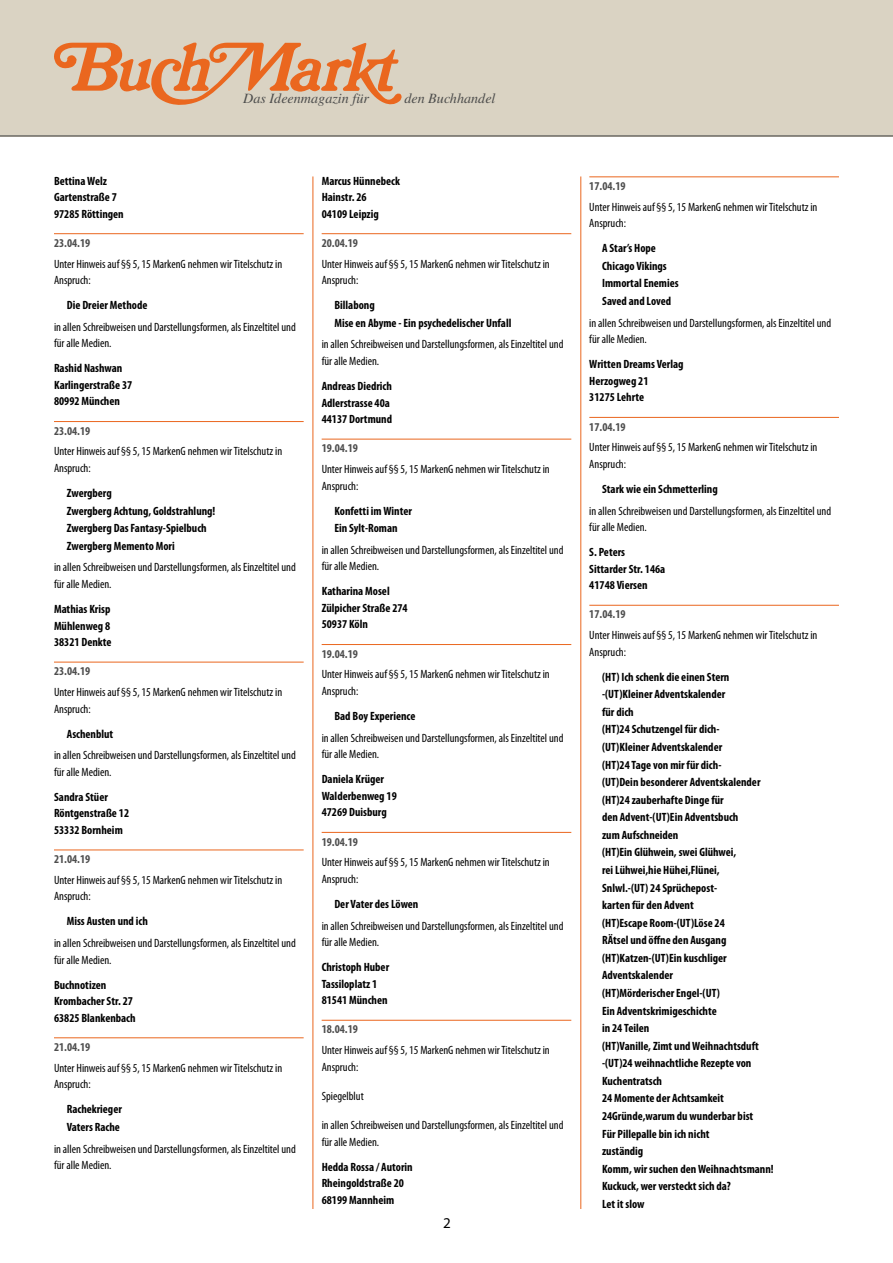
<style>
.page{position:relative;width:893px;height:1263px;background:#fff}
.page>*{position:absolute;margin:0;border:0;box-sizing:border-box;transform-origin:0 0}
.t1{font:15px "Myriad Pro";color:#000}
.t2{font:italic 14.1px "Times";color:#4d4d4c}
.t3{font:condensed 12px/16.5px "Myriad Pro";color:#000}
.t4{font:700 condensed 12px/17.5px "Myriad Pro";color:#000}
.t5{font:700 condensed 12px "Myriad Pro";color:#4d4d4d}
</style>
<div class="page">
<div style="left:0;top:0;width:893px;height:136px;background:#dad3c3"></div>
<hr style="left:313px;top:176px;width:1px;height:1033px;background:#ea661e">
<hr style="left:580px;top:176px;width:1px;height:1033px;background:#ea661e">
<hr style="left:0;top:135px;width:893px;height:2px;background:#4d4d4d">
<svg style="left:54px;top:42px;width:348px;height:63px"></svg>
<hr style="left:54px;top:233px;width:250px;height:1px;background:#ea661e">
<hr style="left:54px;top:421px;width:250px;height:1px;background:#ea661e">
<hr style="left:54px;top:662px;width:250px;height:1px;background:#ea661e">
<hr style="left:54px;top:849px;width:250px;height:1px;background:#ea661e">
<hr style="left:54px;top:1037px;width:250px;height:1px;background:#ea661e">
<hr style="left:322px;top:233px;width:249px;height:1px;background:#ea661e">
<hr style="left:322px;top:439px;width:249px;height:1px;background:#ea661e">
<hr style="left:322px;top:644px;width:249px;height:1px;background:#ea661e">
<hr style="left:322px;top:832px;width:249px;height:1px;background:#ea661e">
<hr style="left:322px;top:1020px;width:249px;height:1px;background:#ea661e">
<hr style="left:589px;top:176px;width:250px;height:1px;background:#ea661e">
<hr style="left:589px;top:417px;width:250px;height:1px;background:#ea661e">
<hr style="left:589px;top:605px;width:250px;height:1px;background:#ea661e">
<p class="t2" style="left:243px;top:90px;width:127px">Das Ideenmagazin für</p>
<p class="t2" style="left:404px;top:90px;width:93px">den Buchhandel</p>
<p class="t4" style="left:54px;top:172px;width:71px;line-height:16.5px">Bettina Welz<br>Gartenstraße 7<br>97285 Röttingen</p>
<p class="t5" style="left:54px;top:235px;width:38px">23.04.19</p>
<p class="t3" style="left:54px;top:255px;width:230px">Unter Hinweis auf §§ 5, 15 MarkenG nehmen wir Titelschutz in<br>Anspruch:</p>
<p class="t4" style="left:67px;top:296px;width:82px">Die Dreier Methode</p>
<p class="t3" style="left:54px;top:319px;width:243px">in allen Schreibweisen und Darstellungsformen, als Einzeltitel und für alle Medien.</p>
<p class="t4" style="left:54px;top:360px;width:80px;line-height:16.5px">Rashid Nashwan<br>Karlingerstraße 37<br>80992 München</p>
<p class="t5" style="left:54px;top:423px;width:38px">23.04.19</p>
<p class="t3" style="left:54px;top:443px;width:230px">Unter Hinweis auf §§ 5, 15 MarkenG nehmen wir Titelschutz in<br>Anspruch:</p>
<p class="t4" style="left:67px;top:484px;width:150px">Zwergberg<br>Zwergberg Achtung, Goldstrahlung!<br>Zwergberg Das Fantasy-Spielbuch<br>Zwergberg Memento Mori</p>
<p class="t3" style="left:54px;top:559px;width:243px">in allen Schreibweisen und Darstellungsformen, als Einzeltitel und für alle Medien.</p>
<p class="t4" style="left:54px;top:600px;width:59px;line-height:16.5px;text-align:justify">Mathias Krisp Mühlenweg 8<br>38321 Denkte</p>
<p class="t5" style="left:54px;top:664px;width:38px">23.04.19</p>
<p class="t3" style="left:54px;top:684px;width:230px">Unter Hinweis auf §§ 5, 15 MarkenG nehmen wir Titelschutz in<br>Anspruch:</p>
<p class="t4" style="left:67px;top:724px;width:48px">Aschenblut</p>
<p class="t3" style="left:54px;top:747px;width:243px">in allen Schreibweisen und Darstellungsformen, als Einzeltitel und für alle Medien.</p>
<p class="t4" style="left:54px;top:788px;width:77px;line-height:16.5px">Sandra Stüer<br>Röntgenstraße 12<br>53332 Bornheim</p>
<p class="t5" style="left:54px;top:852px;width:38px">21.04.19</p>
<p class="t3" style="left:54px;top:871px;width:230px">Unter Hinweis auf §§ 5, 15 MarkenG nehmen wir Titelschutz in<br>Anspruch:</p>
<p class="t4" style="left:67px;top:912px;width:83px">Miss Austen und ich</p>
<p class="t3" style="left:54px;top:935px;width:243px">in allen Schreibweisen und Darstellungsformen, als Einzeltitel und für alle Medien.</p>
<p class="t4" style="left:54px;top:976px;width:83px;line-height:16.5px">Buchnotizen<br>Krombacher Str. 27<br>63825 Blankenbach</p>
<p class="t5" style="left:54px;top:1039px;width:38px">21.04.19</p>
<p class="t3" style="left:54px;top:1059px;width:230px">Unter Hinweis auf §§ 5, 15 MarkenG nehmen wir Titelschutz in<br>Anspruch:</p>
<p class="t4" style="left:67px;top:1100px;width:57px">Rachekrieger<br>Vaters Rache</p>
<p class="t3" style="left:54px;top:1140px;width:243px">in allen Schreibweisen und Darstellungsformen, als Einzeltitel und für alle Medien.</p>
<p class="t4" style="left:322px;top:172px;width:80px;line-height:16.5px">Marcus Hünnebeck<br>Hainstr. 26<br>04109 Leipzig</p>
<p class="t5" style="left:322px;top:235px;width:38px">20.04.19</p>
<p class="t3" style="left:322px;top:255px;width:230px">Unter Hinweis auf §§ 5, 15 MarkenG nehmen wir Titelschutz in<br>Anspruch:</p>
<p class="t4" style="left:334px;top:296px;width:178px">Billabong<br>Mise en Abyme - Ein psychedelischer Unfall</p>
<p class="t3" style="left:322px;top:336px;width:243px">in allen Schreibweisen und Darstellungsformen, als Einzeltitel und für alle Medien.</p>
<p class="t4" style="left:322px;top:377px;width:72px;line-height:16.5px">Andreas Diedrich<br>Adlerstrasse 40a<br>44137 Dortmund</p>
<p class="t5" style="left:322px;top:441px;width:38px">19.04.19</p>
<p class="t3" style="left:322px;top:461px;width:230px">Unter Hinweis auf §§ 5, 15 MarkenG nehmen wir Titelschutz in<br>Anspruch:</p>
<p class="t4" style="left:334px;top:501px;width:79px">Konfetti im Winter<br>Ein Sylt-Roman</p>
<p class="t3" style="left:322px;top:541px;width:243px">in allen Schreibweisen und Darstellungsformen, als Einzeltitel und für alle Medien.</p>
<p class="t4" style="left:322px;top:583px;width:88px;line-height:16.5px">Katharina Mosel<br>Zülpicher Straße 274<br>50937 Köln</p>
<p class="t5" style="left:322px;top:646px;width:38px">19.04.19</p>
<p class="t3" style="left:322px;top:666px;width:230px">Unter Hinweis auf §§ 5, 15 MarkenG nehmen wir Titelschutz in<br>Anspruch:</p>
<p class="t4" style="left:334px;top:707px;width:83px">Bad Boy Experience</p>
<p class="t3" style="left:322px;top:729px;width:243px">in allen Schreibweisen und Darstellungsformen, als Einzeltitel und für alle Medien.</p>
<p class="t4" style="left:322px;top:771px;width:77px;line-height:16.5px">Daniela Krüger<br>Walderbenweg 19<br>47269 Duisburg</p>
<p class="t5" style="left:322px;top:834px;width:38px">19.04.19</p>
<p class="t3" style="left:322px;top:854px;width:230px">Unter Hinweis auf §§ 5, 15 MarkenG nehmen wir Titelschutz in<br>Anspruch:</p>
<p class="t4" style="left:334px;top:895px;width:85px">Der Vater des Löwen</p>
<p class="t3" style="left:322px;top:917px;width:243px">in allen Schreibweisen und Darstellungsformen, als Einzeltitel und für alle Medien.</p>
<p class="t4" style="left:322px;top:959px;width:69px;line-height:16.5px">Christoph Huber<br>Tassiloplatz 1<br>81541 München</p>
<p class="t5" style="left:322px;top:1022px;width:38px">18.04.19</p>
<p class="t3" style="left:322px;top:1042px;width:230px">Unter Hinweis auf §§ 5, 15 MarkenG nehmen wir Titelschutz in<br>Anspruch:</p>
<p class="t3" style="left:322px;top:1087px;width:44px">Spiegelblut</p>
<p class="t3" style="left:322px;top:1117px;width:243px">in allen Schreibweisen und Darstellungsformen, als Einzeltitel und für alle Medien.</p>
<p class="t4" style="left:322px;top:1158px;width:93px;line-height:16.5px">Hedda Rossa / Autorin<br>Rheingoldstraße 20<br>68199 Mannheim</p>
<p class="t1" style="left:443px;top:1213px;width:9px">2</p>
<p class="t5" style="left:589px;top:178px;width:38px">17.04.19</p>
<p class="t3" style="left:589px;top:198px;width:230px">Unter Hinweis auf §§ 5, 15 MarkenG nehmen wir Titelschutz in<br>Anspruch:</p>
<p class="t4" style="left:602px;top:239px;width:78px">A Star’s Hope<br>Chicago Vikings<br>Immortal Enemies<br>Saved and Loved</p>
<p class="t3" style="left:589px;top:314px;width:243px">in allen Schreibweisen und Darstellungsformen, als Einzeltitel und für alle Medien.</p>
<p class="t4" style="left:589px;top:356px;width:96px;line-height:16.5px">Written Dreams Verlag<br>Herzogweg 21<br>31275 Lehrte</p>
<p class="t5" style="left:589px;top:419px;width:38px">17.04.19</p>
<p class="t3" style="left:589px;top:439px;width:230px">Unter Hinweis auf §§ 5, 15 MarkenG nehmen wir Titelschutz in<br>Anspruch:</p>
<p class="t4" style="left:602px;top:480px;width:117px">Stark wie ein Schmetterling</p>
<p class="t3" style="left:589px;top:502px;width:243px">in allen Schreibweisen und Darstellungsformen, als Einzeltitel und für alle Medien.</p>
<p class="t4" style="left:589px;top:544px;width:77px;line-height:16.5px">S. Peters<br>Sittarder Str. 146a<br>41748 Viersen</p>
<p class="t5" style="left:589px;top:607px;width:38px">17.04.19</p>
<p class="t3" style="left:589px;top:627px;width:230px">Unter Hinweis auf §§ 5, 15 MarkenG nehmen wir Titelschutz in<br>Anspruch:</p>
<p class="t4" style="left:602px;top:668px;width:173px">(HT) Ich schenk die einen Stern -(UT)Kleiner Adventskalender<br>für dich<br>(HT)24 Schutzengel für dich-<br>(UT)Kleiner Adventskalender<br>(HT)24 Tage von mir für dich-<br>(UT)Dein besonderer Adventskalender (HT)24 zauberhafte Dinge für<br>den Advent-(UT)Ein Adventsbuch<br>zum Aufschneiden<br>(HT)Ein Glühwein, swei Glühwei,<br>rei Lühwei,hie Hühei,Flünei,<br>Snlwl.-(UT) 24 Sprüchepost-<br>karten für den Advent<br>(HT)Escape Room-(UT)Löse 24<br>RÄtsel und öffne den Ausgang (HT)Katzen-(UT)Ein kuschliger<br>Adventskalender<br>(HT)Mörderischer Engel-(UT)<br>Ein Adventskrimigeschichte<br>in 24 Teilen<br>(HT)Vanille, Zimt und Weihnachtsduft -(UT)24 weihnachtliche Rezepte von<br>Kuchentratsch<br>24 Momente der Achtsamkeit<br>24Gründe,warum du wunderbar bist<br>Für Pillepalle bin ich nicht<br>zuständig<br>Komm, wir suchen den Weihnachtsmann!<br>Kuckuck, wer versteckt sich da?<br>Let it slow</p>
</div>
